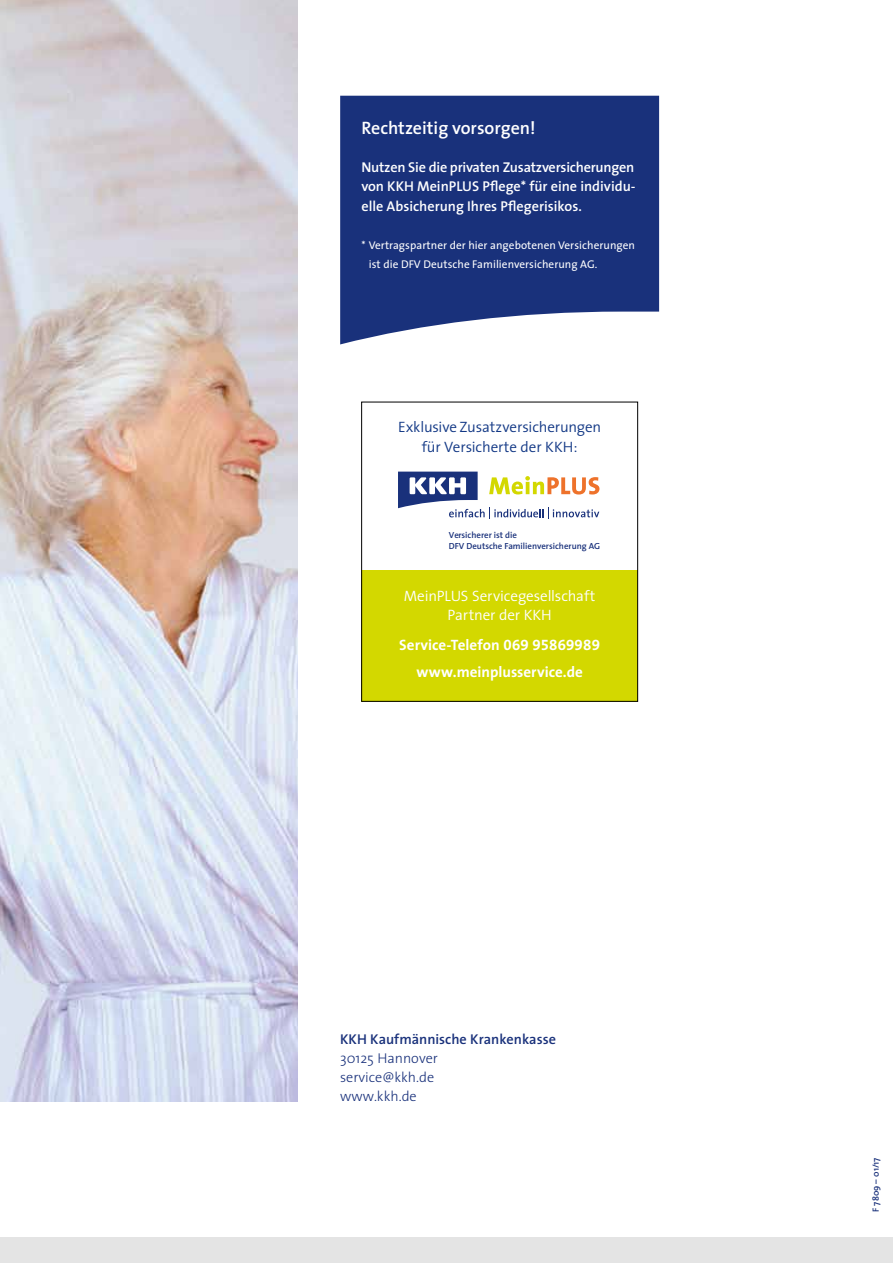
<style>
.page{position:relative;width:893px;height:1263px;background:#fff}
.page>*{position:absolute;margin:0;border:0;box-sizing:border-box;transform-origin:0 0}
.t1{font:600 18px "The Sans";color:#fff}
.t2{font:300 15px/19.2px "The Sans";letter-spacing:-.01em;color:#123885;text-align:center}
.t3{font:700 15px/27.8px "The Sans";color:#fff;text-align:center}
.t4{font:300 15px/19.2px "The Sans";letter-spacing:-.01em;color:#fff;text-align:center}
.t5{font:600 14.25px/19.2px "The Sans";color:#fff;text-align:justify}
.t6{font:300 14.25px/19.2px "The Sans";color:#19317b}
.t7{font:600 14.25px "The Sans";color:#19317b}
.t8{font:11.25px/19.2px "The Sans";letter-spacing:.005em;color:#fff}
.t9{font:600 9px "The Sans";color:#19317b}
.t10{font:600 8.85px/10.6px "The Sans";color:#19317b}
.s1{font-family:"The Sans Bold Expert";font-weight:400}
</style>
<div class="page">
<div style="left:361px;top:570px;width:277px;height:132px;background:#d3d800"></div>
<div style="left:0;top:1237px;width:893px;height:26px;background:#e4e4e4"></div>
<img style="left:0;top:0;width:298px;height:1102px">
<svg style="left:340px;top:96px;width:319px;height:248px;background:#2e4487"></svg>
<svg style="left:398px;top:472px;width:201px;height:47px"></svg>
<div style="left:361px;top:402px;width:277px;height:300px;border:1px solid #000"></div>
<p class="t1" style="left:361px;top:113px;width:176px">Rechtzeitig vorsorgen!</p>
<p class="t5" style="left:361px;top:157px;width:274px">Nutzen Sie die privaten Zusatzversicherungen von KKH MeinPLUS Pflege* für eine individu&shy;elle Absicherung Ihres Pflegerisikos.</p>
<p class="t8" style="left:369px;top:235px;width:268px;text-indent:-7px">* Vertragspartner der hier angebotenen Versicherungen ist die DFV Deutsche Familienversicherung AG.</p>
<p class="t2" style="left:398px;top:417px;width:205px">Exklusive Zusatzversicherungen für Versicherte der KKH:</p>
<p class="t10" style="left:449px;top:530px;width:153px">Versicherer ist die<br>DFV Deutsche Familienversicherung AG</p>
<p class="t4" style="left:404px;top:586px;width:193px">MeinPLUS Servicegesellschaft<br>Partner der KKH</p>
<p class="t3" style="left:399px;top:630px;width:202px">Service-Telefon <span class="s1">069 95869989 </span>www.meinplusservice.de</p>
<p class="t7" style="left:340px;top:1027px;width:217px">KKH Kaufmännische Krankenkasse</p>
<p class="t6" style="left:340px;top:1048px;width:99px">30125 Hannover service@kkh.de www.kkh.de</p>
<p class="t9" style="left:868px;top:1212px;width:56px;rotate:-90deg">F 7809 – 01/17</p>
</div>
